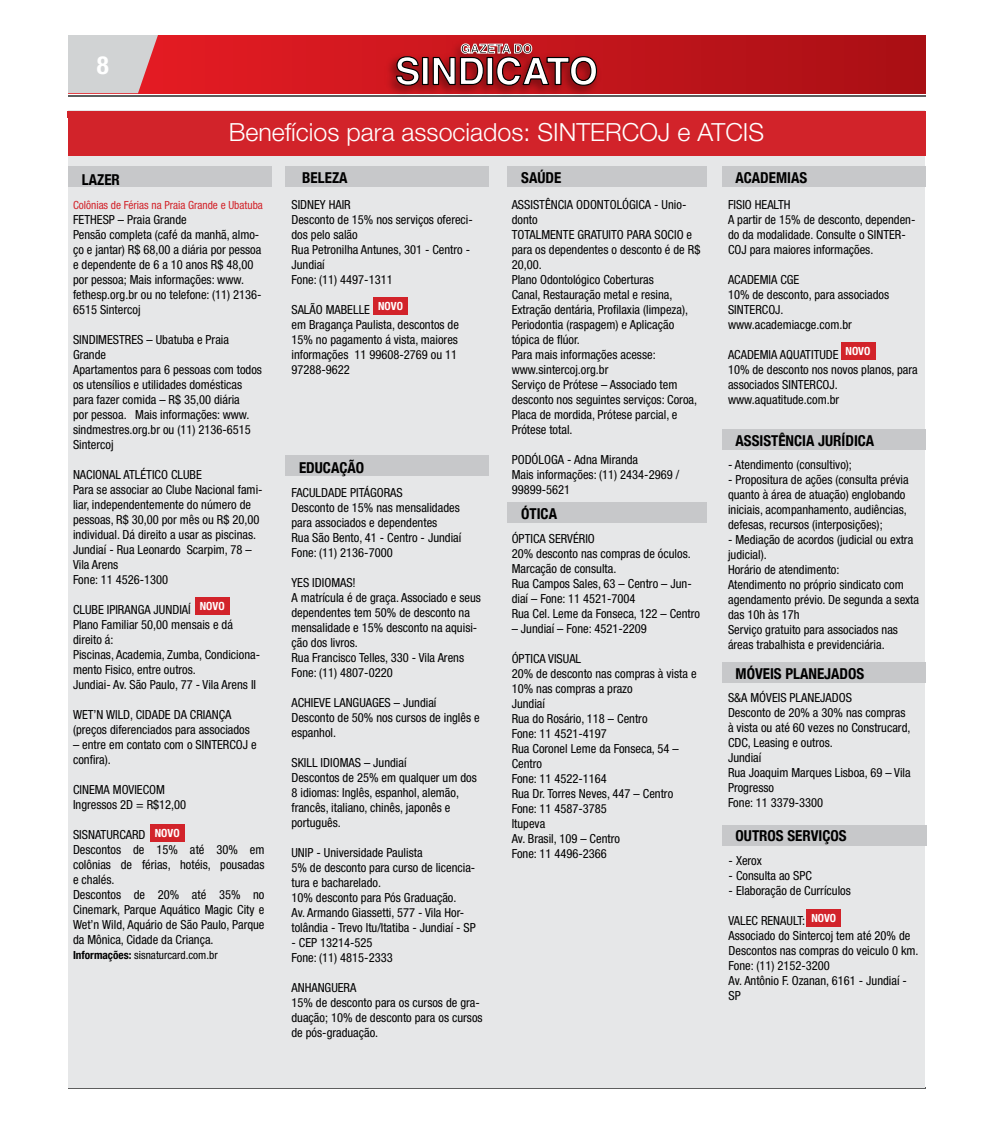
<style>
.page{position:relative;width:993px;height:1124px;background:#fff}
.page>*{position:absolute;margin:0;border:0;box-sizing:border-box;transform-origin:0 0}
.t1{font:300 25px "Helvetica Neue LT Std";color:#fff}
.t2{font:700 condensed 25px "Helvetica Neue LT Std";color:#fff}
.t3{font:700 condensed 15px "Helvetica Neue";color:#000}
.t4{font:condensed 12.5px/15px "Helvetica Neue LT Std";color:#000}
.t5{font:condensed 12.5px/15px "Helvetica Neue LT Pro";color:#000}
.t6{font:condensed 11.25px "Helvetica Neue LT Std";color:#d2232a}
.t7{font:condensed 11.25px "Helvetica Neue LT Pro";color:#000}
.t8{font:700 condensed 11.25px "Helvetica Neue LT Pro";color:#fff}
.s1{font-weight:700}
</style>
<div class="page">
<hr style="left:68px;top:1086px;width:857px;height:2px;background:#5d5e5e">
<svg style="left:163px;top:35px;width:762px;height:58px;background:#c4151b"></svg>
<hr style="left:68px;top:95px;width:857px;height:2px;background:#5d5e5e">
<img style="left:382px;top:36px;width:222px;height:58px">
<svg style="left:395px;top:56px;width:25px;height:30px"></svg>
<div style="left:422px;top:57px;width:6px;height:27px;background:#fff"></div>
<div style="left:422px;top:57px;width:6px;height:28px;border:1px solid #000"></div>
<svg style="left:432px;top:43px;width:165px;height:43px"></svg>
<svg style="left:68px;top:35px;width:95px;height:58px;background:#d3b5b8"></svg>
<div style="left:68px;top:110px;width:856px;height:977px;background:#e6e7e8"></div>
<div style="left:68px;top:167px;width:204px;height:20px;background:#c7c8ca"></div>
<div style="left:285px;top:167px;width:203px;height:20px;background:#c7c8ca"></div>
<div style="left:507px;top:167px;width:200px;height:20px;background:#c7c8ca"></div>
<div style="left:285px;top:455px;width:203px;height:21px;background:#c7c8ca"></div>
<div style="left:722px;top:167px;width:203px;height:20px;background:#c7c8ca"></div>
<div style="left:507px;top:502px;width:200px;height:21px;background:#c7c8ca"></div>
<div style="left:722px;top:429px;width:203px;height:20px;background:#c7c8ca"></div>
<div style="left:722px;top:661px;width:203px;height:21px;background:#c7c8ca"></div>
<div style="left:722px;top:824px;width:204px;height:21px;background:#c7c8ca"></div>
<div style="left:68px;top:111px;width:857px;height:44px;background:#d2232a"></div>
<div style="left:373px;top:298px;width:34px;height:17px;background:#d2232a"></div>
<div style="left:150px;top:824px;width:34px;height:17px;background:#d2232a"></div>
<div style="left:195px;top:597px;width:34px;height:17px;background:#d2232a"></div>
<div style="left:840px;top:342px;width:34px;height:17px;background:#d2232a"></div>
<div style="left:806px;top:908px;width:34px;height:17px;background:#d2232a"></div>
<h1 class="t2" style="left:97px;top:50px;width:13px">8</h1>
<p class="t3" style="left:82px;top:170px;width:40px">LAZER</p>
<h1 class="t1" style="left:229px;top:117px;width:537px">Benefícios para associados: SINTERCOJ e ATCIS</h1>
<p class="t3" style="left:302px;top:169px;width:47px">BELEZA</p>
<p class="t3" style="left:521px;top:169px;width:42px">SAÚDE</p>
<p class="t3" style="left:735px;top:169px;width:73px">ACADEMIAS</p>
<p class="t6" style="left:73px;top:198px;width:191px">Colônias de Férias na Praia Grande e Ubatuba</p>
<p class="t4" style="left:73px;top:212px;width:190px">FETHESP – Praia Grande<br>Pensão completa (café da manhã, almo&shy;ço e jantar) R$ 68,00 a diária por pessoa e dependente de 6 a 10 anos R$ 48,00 por pessoa; Mais informações: www. fethesp.org.br ou no telefone: (11) 2136-<br>6515 Sintercoj</p>
<p class="t4" style="left:73px;top:332px;width:190px">SINDIMESTRES – Ubatuba e Praia<br>Grande<br>Apartamentos para 6 pessoas com todos os utensílios e utilidades domésticas para fazer comida – R$ 35,00 diária<br>por pessoa. Mais informações: www. sindmestres.org.br ou (11) 2136-6515<br>Sintercoj</p>
<p class="t4" style="left:73px;top:467px;width:191px">NACIONAL ATLÉTICO CLUBE<br>Para se associar ao Clube Nacional fami&shy;liar, independentemente do número de pessoas, R$ 30,00 por mês ou R$ 20,00 individual. Dá direito a usar as piscinas.<br>Jundiaí - Rua Leonardo Scarpim, 78 –<br>Vila Arens<br>Fone: 11 4526-1300</p>
<p class="t4" style="left:73px;top:602px;width:188px">CLUBE IPIRANGA JUNDIAÍ<br>Plano Familiar 50,00 mensais e dá direito á:<br>Piscinas, Academia, Zumba, Condiciona&shy;mento Fisico, entre outros.<br>Jundiai- Av. São Paulo, 77 - Vila Arens II</p>
<p class="t4" style="left:73px;top:707px;width:178px">WET’N WILD, CIDADE DA CRIANÇA (preços diferenciados para associados</p>
<p class="t4" style="left:73px;top:737px;width:185px">– entre em contato com o SINTERCOJ e confira).</p>
<p class="t4" style="left:73px;top:782px;width:115px">CINEMA MOVIECOM<br>Ingressos 2D = R$12,00</p>
<p class="t5" style="left:73px;top:827px;width:193px">SISNATURCARD<br>Descontos de 15% até 30% em colônias de férias, hotéis, pousadas e chalés.<br>Descontos de 20% até 35% no<br>Cinemark, Parque Aquático Magic City e<br>Wet’n Wild, Aquário de São Paulo, Parque da Mônica, Cidade da Criança.</p>
<p class="t7" style="left:73px;top:948px;width:146px"><span class="s1">Informações:</span> sisnaturcard.com.br</p>
<p class="t8" style="left:200px;top:599px;width:26px">NOVO</p>
<p class="t8" style="left:155px;top:825px;width:26px">NOVO</p>
<p class="t4" style="left:291px;top:197px;width:183px">SIDNEY HAIR<br>Desconto de 15% nos serviços ofereci&shy;dos pelo salão<br>Rua Petronilha Antunes, 301 - Centro -<br>Jundiaí<br>Fone: (11) 4497-1311</p>
<p class="t4" style="left:291px;top:302px;width:169px">SALÃO MABELLE<br>em Bragança Paulista, descontos de<br>15% no pagamento á vista, maiores informações 11 99608-2769 ou 11<br>97288-9622</p>
<p class="t8" style="left:378px;top:299px;width:26px">NOVO</p>
<p class="t3" style="left:299px;top:458px;width:67px">EDUCAÇÃO</p>
<p class="t4" style="left:291px;top:484px;width:171px">FACULDADE PITÁGORAS<br>Desconto de 15% nas mensalidades para associados e dependentes<br>Rua São Bento, 41 - Centro - Jundiaí<br>Fone: (11) 2136-7000</p>
<p class="t4" style="left:291px;top:574px;width:191px">YES IDIOMAS!<br>A matrícula é de graça. Associado e seus dependentes tem 50% de desconto na mensalidade e 15% desconto na aquisi&shy;ção dos livros.<br>Rua Francisco Telles, 330 - Vila Arens<br>Fone: (11) 4807-0220</p>
<p class="t4" style="left:291px;top:694px;width:190px">ACHIEVE LANGUAGES – Jundiaí<br>Desconto de 50% nos cursos de inglês e espanhol.</p>
<p class="t4" style="left:291px;top:754px;width:187px">SKILL IDIOMAS – Jundiaí<br>Descontos de 25% em qualquer um dos<br>8 idiomas: Inglês, espanhol, alemão, francês, italiano, chinês, japonês e português.</p>
<p class="t4" style="left:291px;top:844px;width:186px">UNIP - Universidade Paulista<br>5% de desconto para curso de licencia&shy;tura e bacharelado.<br>10% desconto para Pós Graduação.<br>Av. Armando Giassetti, 577 - Vila Hor&shy;tolândia - Trevo Itu/Itatiba - Jundiaí - SP</p>
<p class="t4" style="left:291px;top:934px;width:103px">- CEP 13214-525<br>Fone: (11) 4815-2333</p>
<p class="t4" style="left:291px;top:979px;width:193px">ANHANGUERA<br>15% de desconto para os cursos de gra&shy;duação; 10% de desconto para os cursos de pós-graduação.</p>
<p class="t4" style="left:511px;top:197px;width:190px">ASSISTÊNCIA ODONTOLÓGICA - Unio&shy;donto<br>TOTALMENTE GRATUITO PARA SOCIO e para os dependentes o desconto é de R$<br>20,00.<br>Plano Odontológico Coberturas<br>Canal, Restauração metal e resina,<br>Extração dentária, Profilaxia (limpeza),<br>Periodontia (raspagem) e Aplicação tópica de flúor.<br>Para mais informações acesse: www.sintercoj.org.br<br>Serviço de Prótese – Associado tem desconto nos seguintes serviços: Coroa,<br>Placa de mordida, Prótese parcial, e<br>Prótese total.</p>
<p class="t4" style="left:511px;top:452px;width:169px">PODÓLOGA - Adna Miranda<br>Mais informações: (11) 2434-2969 /<br>99899-5621</p>
<p class="t3" style="left:521px;top:504px;width:37px">ÓTICA</p>
<p class="t4" style="left:511px;top:530px;width:190px">ÓPTICA SERVÉRIO<br>20% desconto nas compras de óculos.<br>Marcação de consulta.<br>Rua Campos Sales, 63 – Centro – Jun&shy;diaí – Fone: 11 4521-7004<br>Rua Cel. Leme da Fonseca, 122 – Centro</p>
<p class="t4" style="left:511px;top:620px;width:136px">– Jundiaí – Fone: 4521-2209</p>
<p class="t4" style="left:511px;top:650px;width:186px">ÓPTICA VISUAL<br>20% de desconto nas compras à vista e<br>10% nas compras a prazo<br>Jundiaí<br>Rua do Rosário, 118 – Centro<br>Fone: 11 4521-4197<br>Rua Coronel Leme da Fonseca, 54 –<br>Centro<br>Fone: 11 4522-1164<br>Rua Dr. Torres Neves, 447 – Centro<br>Fone: 11 4587-3785<br>Itupeva<br>Av. Brasil, 109 – Centro<br>Fone: 11 4496-2366</p>
<p class="t4" style="left:727px;top:197px;width:189px">FISIO HEALTH<br>A partir de 15% de desconto, dependen&shy;do da modalidade. Consulte o SINTER-<br>COJ para maiores informações.</p>
<p class="t4" style="left:727px;top:272px;width:162px">ACADEMIA CGE<br>10% de desconto, para associados<br>SINTERCOJ. www.academiacge.com.br</p>
<p class="t4" style="left:727px;top:347px;width:191px">ACADEMIA AQUATITUDE<br>10% de desconto nos novos planos, para associados SINTERCOJ. www.aquatitude.com.br</p>
<p class="t8" style="left:845px;top:344px;width:26px">NOVO</p>
<p class="t3" style="left:735px;top:431px;width:140px">ASSISTÊNCIA JURÍDICA</p>
<p class="t4" style="left:727px;top:457px;width:125px">- Atendimento (consultivo);</p>
<p class="t4" style="left:727px;top:472px;width:182px">- Propositura de ações (consulta prévia quanto à área de atuação) englobando iniciais, acompanhamento, audiências, defesas, recursos (interposições);</p>
<p class="t4" style="left:727px;top:532px;width:192px">- Mediação de acordos (judicial ou extra judicial).<br>Horário de atendimento:<br>Atendimento no próprio sindicato com agendamento prévio. De segunda a sexta das 10h às 17h<br>Serviço gratuito para associados nas áreas trabalhista e previdenciária.</p>
<p class="t3" style="left:735px;top:664px;width:130px">MÓVEIS PLANEJADOS</p>
<p class="t4" style="left:727px;top:690px;width:184px">S&amp;A MÓVEIS PLANEJADOS<br>Desconto de 20% a 30% nas compras à vista ou até 60 vezes no Construcard,<br>CDC, Leasing e outros.<br>Jundiaí<br>Rua Joaquim Marques Lisboa, 69 – Vila<br>Progresso<br>Fone: 11 3379-3300</p>
<p class="t3" style="left:735px;top:826px;width:112px">OUTROS SERVIÇOS</p>
<p class="t4" style="left:728px;top:852px;width:35px">- Xerox</p>
<p class="t4" style="left:728px;top:867px;width:85px">- Consulta ao SPC</p>
<p class="t4" style="left:728px;top:882px;width:124px">- Elaboração de Currículos</p>
<p class="t4" style="left:728px;top:912px;width:191px">VALEC RENAULT:<br>Associado do Sintercoj tem até 20% de<br>Descontos nas compras do veiculo 0 km.<br>Fone: (11) 2152-3200<br>Av. Antônio F. Ozanan, 6161 - Jundiaí -<br>SP</p>
<p class="t8" style="left:811px;top:910px;width:26px">NOVO</p>
</div>
